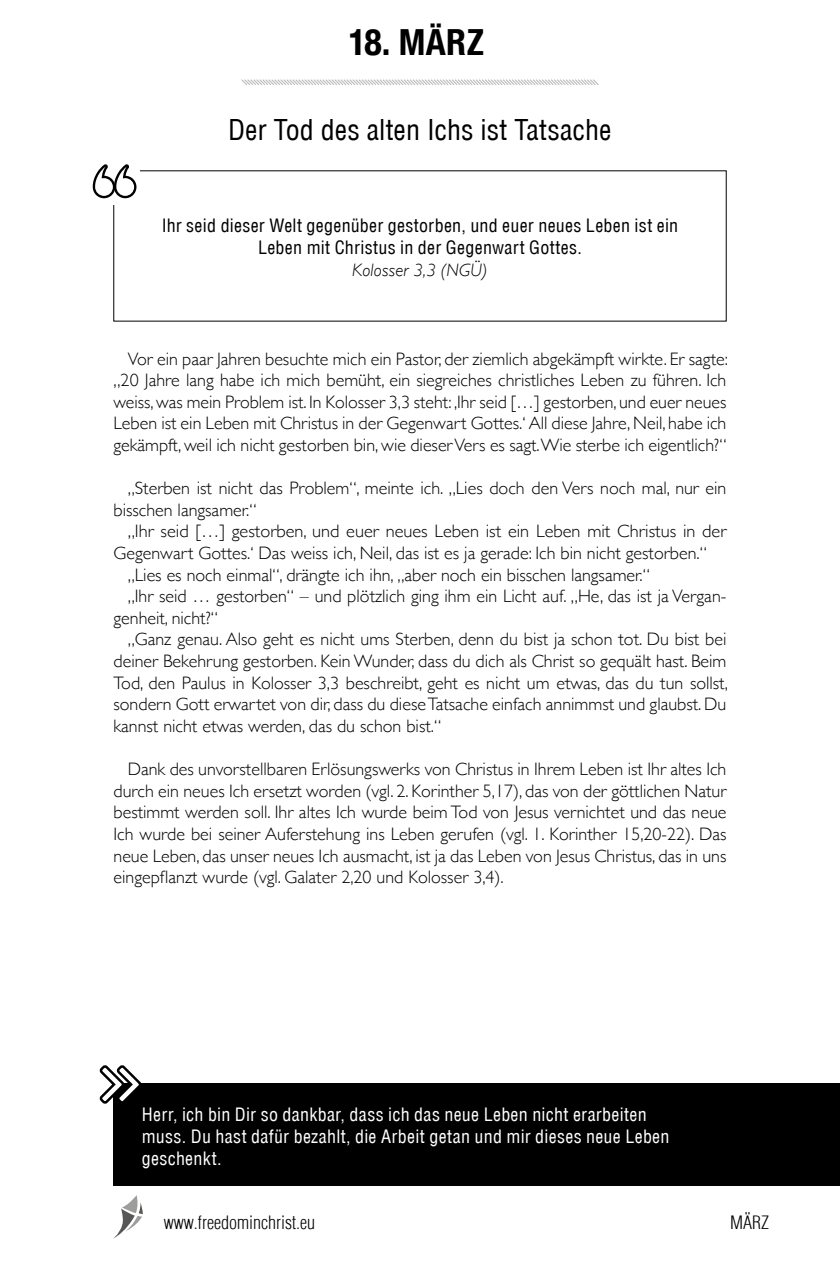
<style>
.page{position:relative;width:840px;height:1276px;background:#fff}
.page>*{position:absolute;margin:0;border:0;box-sizing:border-box;transform-origin:0 0}
.t1{font:700 condensed 36px "Helvetica Neue";letter-spacing:.01em;color:#000}
.t2{font:condensed 28px "Helvetica";color:#000}
.t3{font:300 18px/21.6px "Gill Sans";color:#000;text-align:justify}
.t4{font:condensed 18px/22px "Helvetica";letter-spacing:.015em;color:#fff}
.t5{font:condensed 18px/22px "Helvetica";letter-spacing:.015em;color:#000;text-align:center}
.t6{font:300 condensed 18px "Helvetica";color:#000}
.t7{font:italic 300 18px "Gill Sans";letter-spacing:.01em;color:#000}
</style>
<div class="page">
<svg style="left:114px;top:1195px;width:29px;height:43px"></svg>
<svg style="left:241px;top:79px;width:358px;height:6px"></svg>
<svg style="left:93px;top:164px;width:43px;height:34px"></svg>
<div style="left:113px;top:1083px;width:726px;height:102px;background:#000"></div>
<svg style="left:99px;top:1065px;width:42px;height:39px"></svg>
<h1 class="t1" style="left:348px;top:20px;width:137px">18. MÄRZ</h1>
<h2 class="t2" style="left:228px;top:113px;width:385px">Der Tod des alten Ichs ist Tatsache</h2>
<p class="t5" style="left:161px;top:214px;width:518px">Ihr seid dieser Welt gegenüber gestorben, und euer neues Leben ist ein<br>Leben mit Christus in der Gegenwart Gottes.</p>
<p class="t7" style="left:352px;top:260px;width:137px">Kolosser 3,3 (NGÜ)</p>
<p class="t3" style="left:113px;top:347px;width:615px;text-indent:14px">Vor ein paar Jahren besuchte mich ein Pastor, der ziemlich abgekämpft wirkte. Er sagte: „20 Jahre lang habe ich mich bemüht, ein siegreiches christliches Leben zu führen. Ich weiss, was mein Problem ist. In Kolosser 3,3 steht: ,Ihr seid […] gestorben, und euer neues Leben ist ein Leben mit Christus in der Gegenwart Gottes.‘ All diese Jahre, Neil, habe ich gekämpft, weil ich nicht gestorben bin, wie dieser Vers es sagt. Wie sterbe ich eigentlich?“</p>
<p class="t3" style="left:113px;top:477px;width:614px;text-indent:14px">„Sterben ist nicht das Problem“, meinte ich. „Lies doch den Vers noch mal, nur ein bisschen langsamer.“</p>
<p class="t3" style="left:128px;top:520px;width:600px">„Ihr seid […] gestorben, und euer neues Leben ist ein Leben mit Christus in der</p>
<p class="t3" style="left:113px;top:541px;width:594px">Gegenwart Gottes.‘ Das weiss ich, Neil, das ist es ja gerade: Ich bin nicht gestorben.“</p>
<p class="t3" style="left:128px;top:563px;width:523px">„Lies es noch einmal“, drängte ich ihn, „aber noch ein bisschen langsamer.“</p>
<p class="t3" style="left:128px;top:585px;width:600px">„Ihr seid … gestorben“ – und plötzlich ging ihm ein Licht auf. „He, das ist ja Vergan-</p>
<p class="t3" style="left:113px;top:606px;width:106px">genheit, nicht?“</p>
<p class="t3" style="left:128px;top:628px;width:600px">„Ganz genau. Also geht es nicht ums Sterben, denn du bist ja schon tot. Du bist bei</p>
<p class="t3" style="left:113px;top:649px;width:614px">deiner Bekehrung gestorben. Kein Wunder, dass du dich als Christ so gequält hast. Beim</p>
<p class="t3" style="left:113px;top:671px;width:615px">Tod, den Paulus in Kolosser 3,3 beschreibt, geht es nicht um etwas, das du tun sollst,</p>
<p class="t3" style="left:113px;top:693px;width:614px">sondern Gott erwartet von dir, dass du diese Tatsache einfach annimmst und glaubst. Du</p>
<p class="t3" style="left:113px;top:714px;width:329px">kannst nicht etwas werden, das du schon bist.“</p>
<p class="t3" style="left:113px;top:757px;width:614px;text-indent:14px">Dank des unvorstellbaren Erlösungswerks von Christus in Ihrem Leben ist Ihr altes Ich durch ein neues Ich ersetzt worden (vgl. 2. Korinther 5,17), das von der göttlichen Natur bestimmt werden soll. Ihr altes Ich wurde beim Tod von Jesus vernichtet und das neue Ich wurde bei seiner Auferstehung ins Leben gerufen (vgl. 1. Korinther 15,20-22). Das neue Leben, das unser neues Ich ausmacht, ist ja das Leben von Jesus Christus, das in uns eingepflanzt wurde (vgl. Galater 2,20 und Kolosser 3,4).</p>
<p class="t4" style="left:142px;top:1103px;width:529px">Herr, ich bin Dir so dankbar, dass ich das neue Leben nicht erarbeiten muss. Du hast dafür bezahlt, die Arbeit getan und mir dieses neue Leben geschenkt.</p>
<p class="t6" style="left:164px;top:1211px;width:152px">www.freedominchrist.eu</p>
<p class="t6" style="left:729px;top:1211px;width:40px">MÄRZ</p>
</div>
